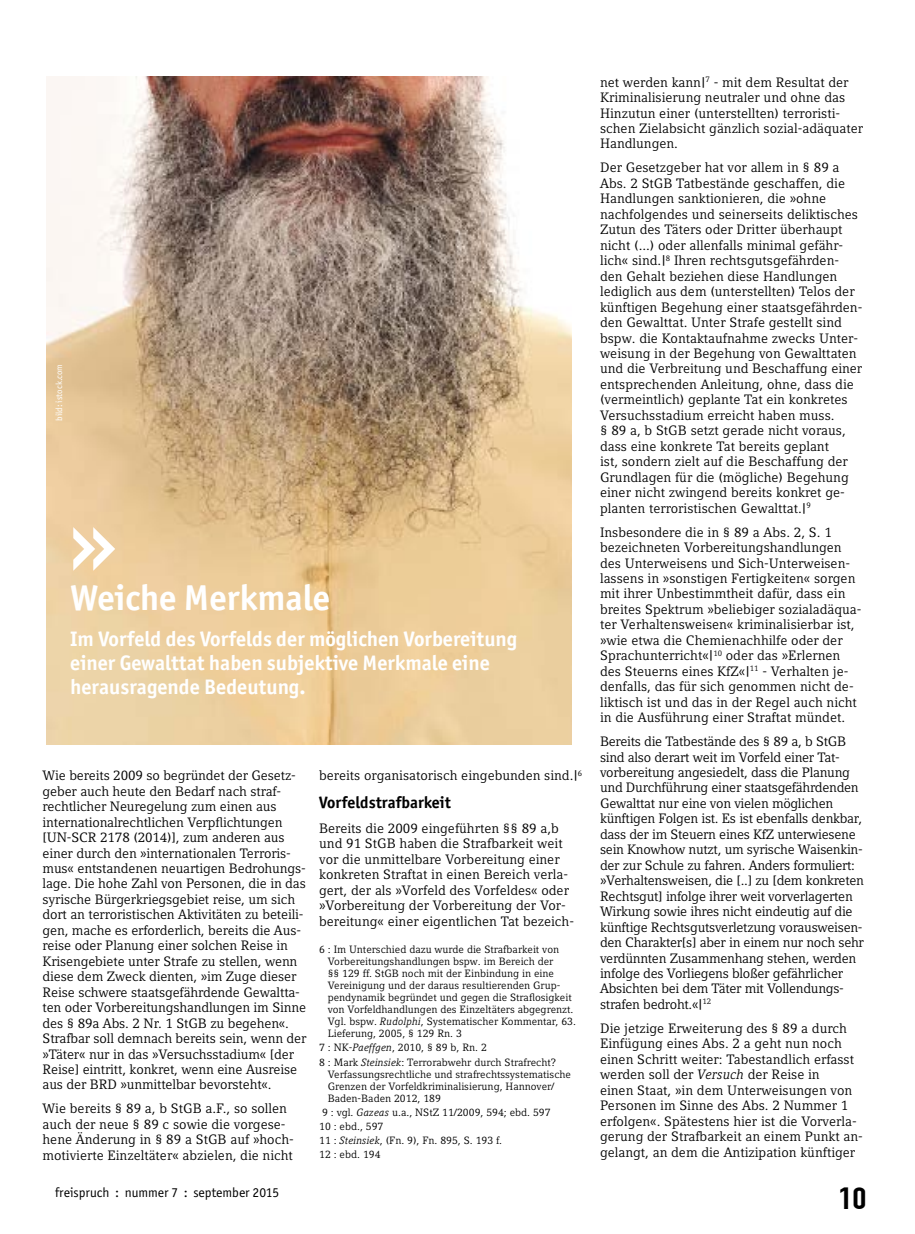
<style>
.page{position:relative;width:915px;height:1234px;background:#fff}
.page>*{position:absolute;margin:0;border:0;box-sizing:border-box;transform-origin:0 0}
.t1{font:108px "DIN1451 Com Engschrift";color:#fff}
.t2{font:700 36px "Officina Sans ITC Std";color:#fff}
.t3{font:30px "DIN1451 Com Engschrift";color:#000;scale:1.25 1}
.t4{font:700 21px/24px "Officina Sans ITC Std";color:#fff}
.t5{font:700 16.5px "Officina Sans ITC Std";color:#000}
.t6{font:13.5px/15.5px "Compatil Letter LT Pro";color:#000}
.t7{font:13.5px/15.5px "Compatil Letter LT Pro";letter-spacing:-.02em;color:#000}
.t8{font:13.5px "Officina Sans ITC Std";color:#000}
.t9{font:10.5px/12px "Compatil Letter LT Pro";color:#000}
.t10{font:9px "Officina Sans ITC Std";color:#fff}
.s1{font-style:italic}
</style>
<div class="page">
<img style="left:47px;top:77px;width:524px;height:667px">
<p class="t10" style="left:54px;top:421px;width:58px;rotate:-90deg">bild: istock.com</p>
<p class="t1" style="left:70px;top:477px;width:48px">»</p>
<p class="t2" style="left:70px;top:575px;width:261px">Weiche Merkmale</p>
<p class="t4" style="left:70px;top:626px;width:448px">Im Vorfeld des Vorfelds der möglichen Vorbereitung einer Gewalttat haben subjektive Merkmale eine herausragende Bedeutung.</p>
<p class="t6" style="left:43px;top:767px;width:265px">Wie bereits 2009 so begründet der Gesetz&shy;geber auch heute den Bedarf nach straf&shy;rechtlicher Neuregelung zum einen aus internationalrechtlichen Verpflichtungen [UN-SCR 2178 (2014)], zum anderen aus einer durch den »internationalen Terroris&shy;mus« entstandenen neuartigen Bedrohungs&shy;lage. Die hohe Zahl von Personen, die in das syrische Bürgerkriegsgebiet reise, um sich dort an terroristischen Aktivitäten zu beteili&shy;gen, mache es erforderlich, bereits die Aus&shy;reise oder Planung einer solchen Reise in Krisengebiete unter Strafe zu stellen, wenn diese dem Zweck dienten, »im Zuge dieser Reise schwere staatsgefährdende Gewaltta&shy;ten oder Vorbereitungshandlungen im Sinne des § 89a Abs. 2 Nr. 1 StGB zu begehen«.<br>Strafbar soll demnach bereits sein, wenn der »Täter« nur in das »Versuchsstadium« [der Reise] eintritt, konkret, wenn eine Ausreise aus der BRD »unmittelbar bevorsteht«.</p>
<p class="t6" style="left:43px;top:1100px;width:253px">Wie bereits § 89 a, b StGB a.F., so sollen auch der neue § 89 c sowie die vorgese&shy;hene Änderung in § 89 a StGB auf »hoch&shy;motivierte Einzeltäter« abzielen, die nicht</p>
<p class="t6" style="left:319px;top:767px;width:264px">bereits organisatorisch eingebunden sind.|<sup>6</sup></p>
<p class="t5" style="left:319px;top:792px;width:133px">Vorfeldstrafbarkeit</p>
<p class="t6" style="left:319px;top:820px;width:256px">Bereits die 2009 eingeführten §§ 89 a,b und 91 StGB haben die Strafbarkeit weit vor die unmittelbare Vorbereitung einer konkreten Straftat in einen Bereich verla&shy;gert, der als »Vorfeld des Vorfeldes« oder »Vorbereitung der Vorbereitung der Vor&shy;bereitung« einer eigentlichen Tat bezeich-</p>
<p class="t9" style="left:327px;top:943px;width:250px;text-indent:-9px">6 : Im Unterschied dazu wurde die Strafbarkeit von Vorbereitungshandlungen bspw. im Bereich der<br>§§ 129 ff. StGB noch mit der Einbindung in eine Vereinigung und der daraus resultierenden Grup&shy;pendynamik begründet und gegen die Straflosigkeit von Vorfeldhandlungen des Einzeltäters abgegrenzt.<br>Vgl. bspw. <span class="s1">Rudolphi</span>, Systematischer Kommentar, 63.<br>Lieferung, 2005, § 129 Rn. 3</p>
<p class="t9" style="left:319px;top:1041px;width:169px">7 : NK-<span class="s1">Paeffgen</span>, 2010, § 89 b, Rn. 2</p>
<p class="t9" style="left:327px;top:1055px;width:245px;text-indent:-9px">8 : Mark <span class="s1">Steinsiek</span>: Terrorabwehr durch Strafrecht?<br>Verfassungsrechtliche und strafrechtssystematische Grenzen der Vorfeldkriminalisierung, Hannover/ Baden-Baden 2012, 189</p>
<p class="t9" style="left:322px;top:1105px;width:230px">9 : vgl. <span class="s1">Gazeas</span> u.a., NStZ 11/2009, 594; ebd. 597</p>
<p class="t9" style="left:319px;top:1119px;width:66px">10 : ebd., 597</p>
<p class="t9" style="left:319px;top:1134px;width:184px">11 : <span class="s1">Steinsiek</span>, (Fn. 9), Fn. 895, S. 193 f.</p>
<p class="t9" style="left:319px;top:1148px;width:63px">12 : ebd. 194</p>
<p class="t6" style="left:600px;top:74px;width:264px">net werden kann|<sup>7</sup> - mit dem Resultat der Kriminalisierung neutraler und ohne das Hinzutun einer (unterstellten) terroristi&shy;schen Zielabsicht gänzlich sozial-adäquater Handlungen.</p>
<p class="t6" style="left:600px;top:160px;width:264px">Der Gesetzgeber hat vor allem in § 89 a Abs. 2 StGB Tatbestände geschaffen, die Handlungen sanktionieren, die »ohne nachfolgendes und seinerseits deliktisches Zutun des Täters oder Dritter überhaupt nicht (...) oder allenfalls minimal gefähr&shy;lich« sind.|<sup>8</sup> Ihren rechtsgutsgefährden&shy;den Gehalt beziehen diese Handlungen lediglich aus dem (unterstellten) Telos der künftigen Begehung einer staatsgefährden&shy;den Gewalttat. Unter Strafe gestellt sind bspw. die Kontaktaufnahme zwecks Unter&shy;weisung in der Begehung von Gewalttaten und die Verbreitung und Beschaffung einer entsprechenden Anleitung, ohne, dass die (vermeintlich) geplante Tat ein konkretes Versuchsstadium erreicht haben muss.<br>§ 89 a, b StGB setzt gerade nicht voraus, dass eine konkrete Tat bereits geplant<br>ist, sondern zielt auf die Beschaffung der Grundlagen für die (mögliche) Begehung einer nicht zwingend bereits konkret ge&shy;planten terroristischen Gewalttat.|<sup>9</sup></p>
<p class="t6" style="left:600px;top:524px;width:263px">Insbesondere die in § 89 a Abs. 2, S. 1 bezeichneten Vorbereitungshandlungen des Unterweisens und Sich-Unterweisen&shy;lassens in »sonstigen Fertigkeiten« sorgen mit ihrer Unbestimmtheit dafür, dass ein breites Spektrum »beliebiger sozialadäqua&shy;ter Verhaltensweisen« kriminalisierbar ist, »wie etwa die Chemienachhilfe oder der Sprachunterricht«|<sup>10</sup> oder das »Erlernen des Steuerns eines KfZ«|<sup>11</sup> - Verhalten je&shy;denfalls, das für sich genommen nicht de&shy;liktisch ist und das in der Regel auch nicht in die Ausführung einer Straftat mündet.</p>
<p class="t7" style="left:600px;top:733px;width:265px">Bereits die Tatbestände des § 89 a, b StGB sind also derart weit im Vorfeld einer Tat&shy;vorbereitung angesiedelt, dass die Planung und Durchführung einer staatsgefährdenden Gewalttat nur eine von vielen möglichen künftigen Folgen ist. Es ist ebenfalls denkbar, dass der im Steuern eines KfZ unterwiesene sein Knowhow nutzt, um syrische Waisenkin&shy;der zur Schule zu fahren. Anders formuliert: »Verhaltensweisen, die [..] zu [dem konkreten Rechtsgut] infolge ihrer weit vorverlagerten Wirkung sowie ihres nicht eindeutig auf die künftige Rechtsgutsverletzung vorausweisen&shy;den Charakter[s] aber in einem nur noch sehr verdünnten Zusammenhang stehen, werden infolge des Vorliegens bloßer gefährlicher Absichten bei dem Täter mit Vollendungs&shy;strafen bedroht.«|<sup>12</sup></p>
<p class="t6" style="left:600px;top:1020px;width:264px">Die jetzige Erweiterung des § 89 a durch Einfügung eines Abs. 2 a geht nun noch einen Schritt weiter: Tabestandlich erfasst werden soll der <span class="s1">Versuch</span> der Reise in<br>einen Staat, »in dem Unterweisungen von Personen im Sinne des Abs. 2 Nummer 1 erfolgen«. Spätestens hier ist die Vorverla&shy;gerung der Strafbarkeit an einem Punkt an&shy;gelangt, an dem die Antizipation künftiger</p>
<p class="t8" style="left:55px;top:1184px;width:225px">freispruch : nummer 7 : september 2015</p>
<p class="t3" style="left:838px;top:1180px;width:24px">10</p>
</div>
